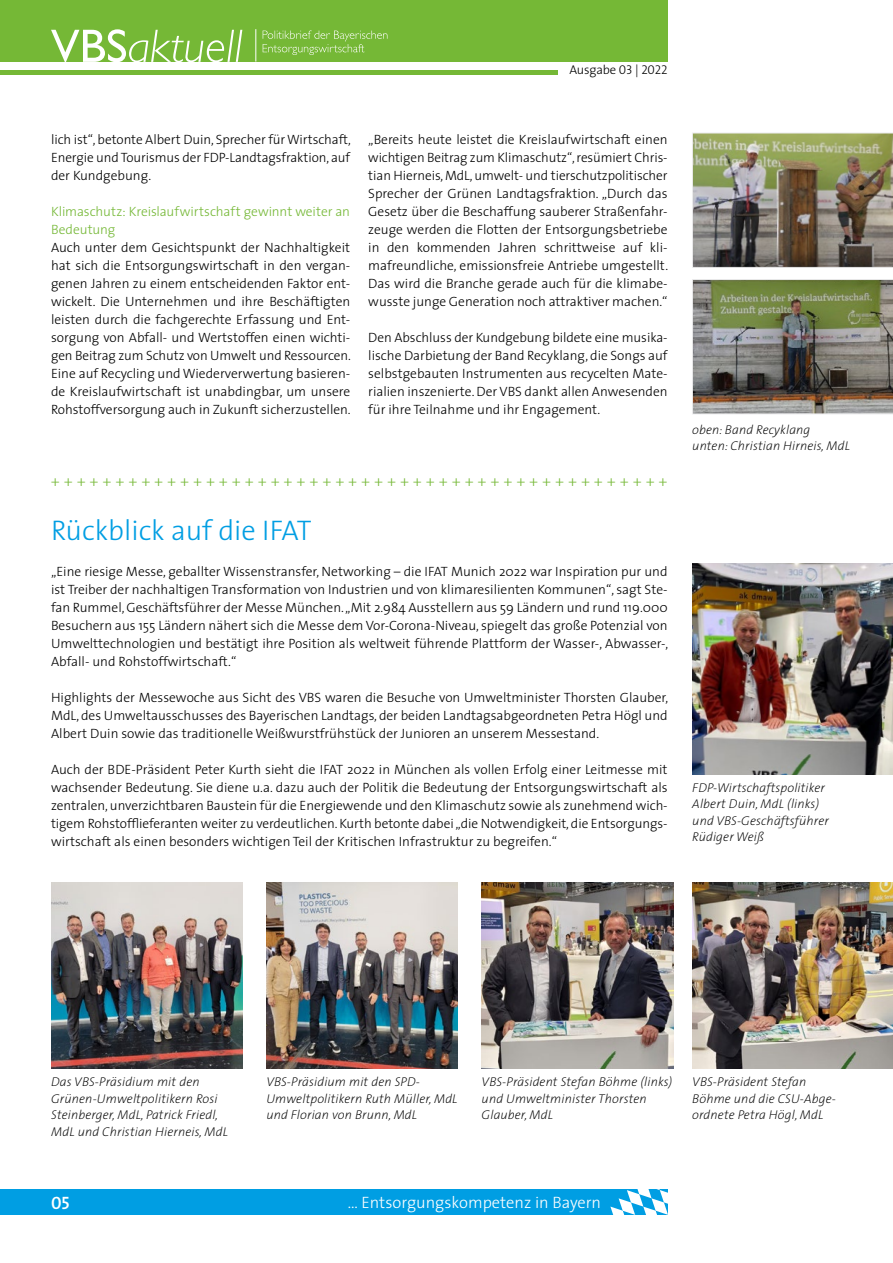
<style>
.page{position:relative;width:893px;height:1263px;background:#fff}
.page>*{position:absolute;margin:0;border:0;box-sizing:border-box;transform-origin:0 0}
.t1{font:300 28.5px "The Sans";color:#009ee3}
.t2{font:18px "The Sans Semi Bold Caps";color:#fff}
.t3{font:300 16.5px "The Sans";color:#fff}
.t4{font:300 15px "The Sans";color:#75b836}
.t5{font:300 13.5px/18px "The Sans";color:#000;text-align:justify}
.t6{font:300 13.5px/18px "The Sans";letter-spacing:-.005em;color:#75b836}
.t7{font:italic 200 12.75px/16.5px "The Sans";letter-spacing:.01em;color:#000}
.t8{font:300 12.75px "The Sans";letter-spacing:-.01em;color:#000}
.s1{font-family:"The Sans Light Caps";font-weight:400}
</style>
<div class="page">
<div style="left:0;top:1189px;width:668px;height:26px;background:#009ee3"></div>
<svg style="left:610px;top:1189px;width:58px;height:26px"></svg>
<div style="left:0;top:0;width:668px;height:62px;background:#75b836"></div>
<hr style="left:0;top:70px;width:557px;height:4px;background:#75b836">
<svg style="left:51px;top:29px;width:191px;height:33px"></svg>
<svg style="left:263px;top:30px;width:124px;height:25px"></svg>
<hr style="left:255px;top:29px;width:1px;height:33px;background:#fff">
<img style="left:692px;top:133px;width:201px;height:135px">
<img style="left:692px;top:279px;width:201px;height:135px">
<img style="left:482px;top:882px;width:191px;height:186px">
<img style="left:266px;top:882px;width:192px;height:186px">
<img style="left:51px;top:882px;width:191px;height:186px">
<img style="left:692px;top:563px;width:201px;height:211px">
<img style="left:692px;top:882px;width:201px;height:186px">
<p class="t8" style="left:569px;top:59px;width:100px">Ausgabe <span class="s1">03 | 2022</span></p>
<p class="t5" style="left:51px;top:130px;width:301px">lich ist“, betonte Albert Duin, Sprecher für Wirtschaft, Energie und Tourismus der FDP-Landtagsfraktion, auf der Kundgebung.</p>
<p class="t6" style="left:51px;top:202px;width:301px">Klimaschutz: Kreislaufwirtschaft gewinnt weiter an<br>Bedeutung</p>
<p class="t5" style="left:51px;top:238px;width:301px">Auch unter dem Gesichtspunkt der Nachhaltigkeit hat sich die Entsorgungswirtschaft in den vergan&shy;genen Jahren zu einem entscheidenden Faktor ent&shy;wickelt. Die Unternehmen und ihre Beschäftigten leisten durch die fachgerechte Erfassung und Ent&shy;sorgung von Abfall- und Wertstoffen einen wichti&shy;gen Beitrag zum Schutz von Umwelt und Ressourcen.<br>Eine auf Recycling und Wiederverwertung basieren&shy;de Kreislaufwirtschaft ist unabdingbar, um unsere Rohstoffversorgung auch in Zukunft sicherzustellen.</p>
<p class="t5" style="left:368px;top:130px;width:301px">„Bereits heute leistet die Kreislaufwirtschaft einen wichtigen Beitrag zum Klimaschutz“, resümiert Chris&shy;tian Hierneis, MdL, umwelt- und tierschutzpolitischer Sprecher der Grünen Landtagsfraktion. „Durch das Gesetz über die Beschaffung sauberer Straßenfahr&shy;zeuge werden die Flotten der Entsorgungsbetriebe in den kommenden Jahren schrittweise auf kli&shy;mafreundliche, emissionsfreie Antriebe umgestellt.<br>Das wird die Branche gerade auch für die klimabe&shy;wusste junge Generation noch attraktiver machen.“</p>
<p class="t5" style="left:368px;top:328px;width:301px">Den Abschluss der Kundgebung bildete eine musika&shy;lische Darbietung der Band Recyklang, die Songs auf selbstgebauten Instrumenten aus recycelten Mate&shy;rialien inszenierte. Der VBS dankt allen Anwesenden für ihre Teilnahme und ihr Engagement.</p>
<p class="t4" style="left:51px;top:469px;width:618px">++++++++++++++++++++++++++++++++++++++++++++++++</p>
<h1 class="t1" style="left:51px;top:507px;width:262px">Rückblick auf die IFAT</h1>
<p class="t5" style="left:51px;top:562px;width:619px">„Eine riesige Messe, geballter Wissenstransfer, Networking – die IFAT Munich 2022 war Inspiration pur und ist Treiber der nachhaltigen Transformation von Industrien und von klimaresilienten Kommunen“, sagt Ste&shy;fan Rummel, Geschäftsführer der Messe München. „Mit 2.984 Ausstellern aus 59 Ländern und rund 119.000<br>Besuchern aus 155 Ländern nähert sich die Messe dem Vor-Corona-Niveau, spiegelt das große Potenzial von Umwelttechnologien und bestätigt ihre Position als weltweit führende Plattform der Wasser-, Abwasser-, Abfall- und Rohstoffwirtschaft.“</p>
<p class="t5" style="left:51px;top:688px;width:619px">Highlights der Messewoche aus Sicht des VBS waren die Besuche von Umweltminister Thorsten Glauber, MdL, des Umweltausschusses des Bayerischen Landtags, der beiden Landtagsabgeordneten Petra Högl und Albert Duin sowie das traditionelle Weißwurstfrühstück der Junioren an unserem Messestand.</p>
<p class="t5" style="left:51px;top:760px;width:618px">Auch der BDE-Präsident Peter Kurth sieht die IFAT 2022 in München als vollen Erfolg einer Leitmesse mit wachsender Bedeutung. Sie diene u.a. dazu auch der Politik die Bedeutung der Entsorgungswirtschaft als zentralen, unverzichtbaren Baustein für die Energiewende und den Klimaschutz sowie als zunehmend wich&shy;tigem Rohstofflieferanten weiter zu verdeutlichen. Kurth betonte dabei „die Notwendigkeit, die Entsorgungs&shy;wirtschaft als einen besonders wichtigen Teil der Kritischen Infrastruktur zu begreifen.“</p>
<p class="t7" style="left:692px;top:421px;width:159px">oben: Band Recyklang<br>unten: Christian Hirneis, MdL</p>
<p class="t7" style="left:692px;top:779px;width:138px">FDP-Wirtschaftspolitiker<br>Albert Duin, MdL (links) und VBS-Geschäftsführer<br>Rüdiger Weiß</p>
<p class="t7" style="left:51px;top:1073px;width:178px">Das VBS-Präsidium mit den<br>Grünen-Umweltpolitikern Rosi<br>Steinberger, MdL, Patrick Friedl,<br>MdL und Christian Hierneis, MdL</p>
<p class="t7" style="left:266px;top:1073px;width:193px">VBS-Präsidium mit den SPD-<br>Umweltpolitikern Ruth Müller, MdL und Florian von Brunn, MdL</p>
<p class="t7" style="left:482px;top:1073px;width:192px">VBS-Präsident Stefan Böhme (links) und Umweltminister Thorsten<br>Glauber, MdL</p>
<p class="t7" style="left:692px;top:1073px;width:145px">VBS-Präsident Stefan<br>Böhme und die CSU-Abge&shy;ordnete Petra Högl, MdL</p>
<h2 class="t2" style="left:51px;top:1188px;width:20px">05</h2>
<p class="t3" style="left:348px;top:1189px;width:255px">… Entsorgungskompetenz in Bayern</p>
</div>
